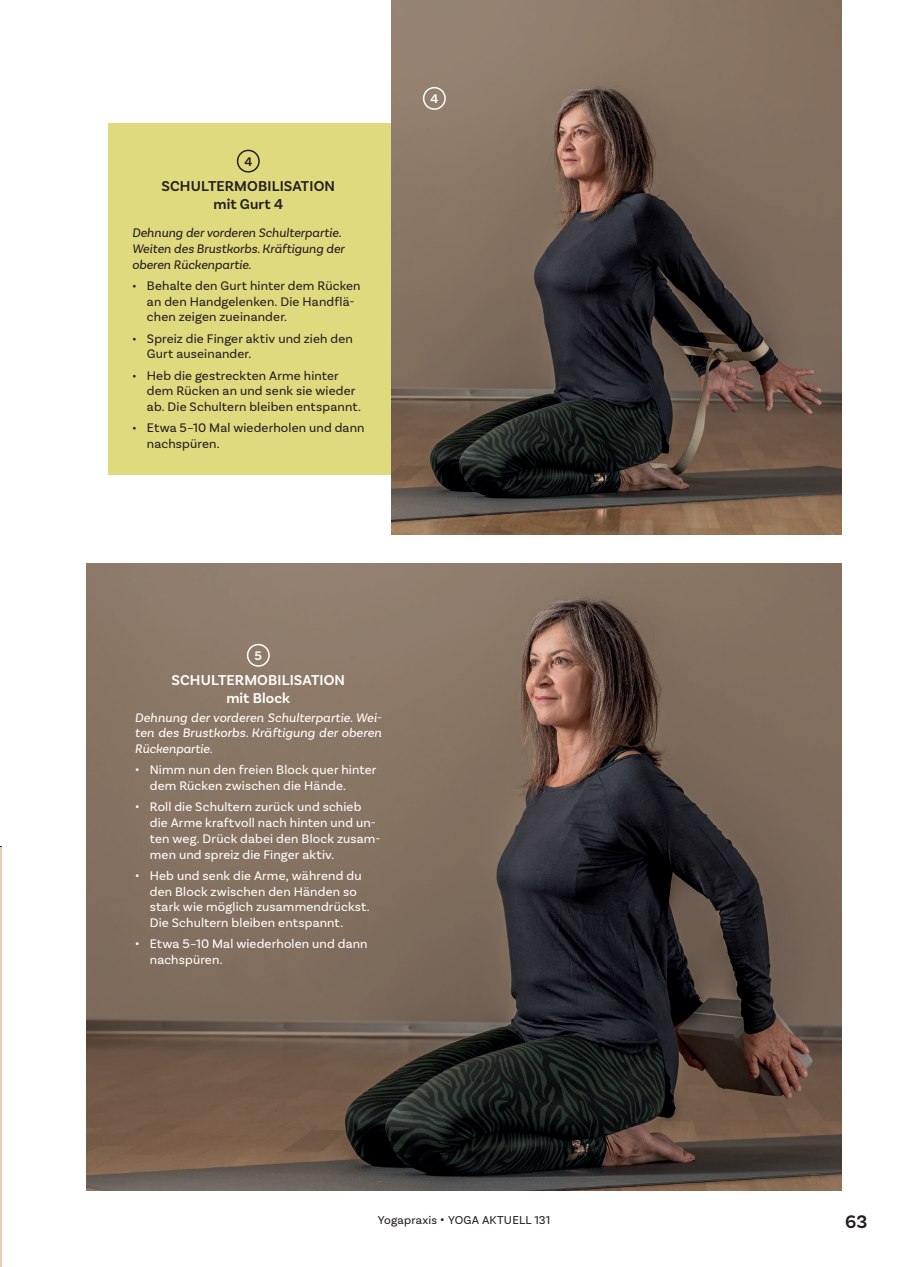
<style>
.page{position:relative;width:897px;height:1267px;background:#fff}
.page>*{position:absolute;margin:0;border:0;box-sizing:border-box;transform-origin:0 0}
.t1{font:600 19.2px "Basic Sans";color:#231f20}
.t2{font:600 15px/18px "Basic Sans";letter-spacing:.01em;color:#231f20;text-align:center}
.t3{font:600 15px/18px "Basic Sans";letter-spacing:.01em;color:#fff;text-align:center}
.t4{font:13.05px/15.8px "Basic Sans";letter-spacing:.01em;color:#fff}
.t5{font:13.05px/15.8px "Basic Sans";letter-spacing:.01em;color:#231f20}
.t6{font:italic 13.05px/15.8px "Basic Sans";letter-spacing:.01em;color:#fff;text-align:justify}
.t7{font:italic 13.05px/15.8px "Basic Sans";color:#231f20}
.t8{font:600 13.05px "Basic Sans";color:#fff}
.t9{font:600 13.05px "Basic Sans";color:#231f20}
.t10{font:12px "Basic Sans";letter-spacing:.015em;color:#231f20}
.s1{font-family:"Pona";font-size:12px}
.s2{font-family:"Pona";font-weight:500}
</style>
<div class="page">
<div style="left:108px;top:123px;width:337px;height:351px;background:#e0da7f"></div>
<img style="left:391px;top:0;width:450px;height:534px">
<div style="left:237px;top:150px;width:23px;height:22px;border:2px solid #231f20;border-radius:50%"></div>
<div style="left:423px;top:87px;width:23px;height:23px;border:2px solid #fff;border-radius:50%"></div>
<img style="left:87px;top:563px;width:754px;height:627px">
<div style="left:247px;top:643px;width:23px;height:23px;border:2px solid #fff;border-radius:50%"></div>
<svg style="left:0;top:846px;width:2px;height:421px"></svg>
<p class="t9" style="left:244px;top:154px;width:9px">4</p>
<p class="t2" style="left:161px;top:177px;width:175px">SCHULTERMOBILISATION mit Gurt 4</p>
<p class="t7" style="left:132px;top:225px;width:214px">Dehnung der vorderen Schulterpartie.<br>Weiten des Brustkorbs. Kräftigung der oberen Rückenpartie.</p>
<p class="t5" style="left:147px;top:277px;width:215px;text-indent:-15px">• Behalte den Gurt hinter dem Rücken an den Handgelenken. Die Handflä&shy;chen zeigen zueinander.</p>
<p class="t5" style="left:147px;top:330px;width:207px;text-indent:-15px">• Spreiz die Finger aktiv und zieh den<br>Gurt auseinander.</p>
<p class="t5" style="left:147px;top:367px;width:215px;text-indent:-15px">• Heb die gestreckten Arme hinter dem Rücken an und senk sie wieder ab. Die Schultern bleiben entspannt.</p>
<p class="t5" style="left:147px;top:420px;width:219px;text-indent:-15px">• Etwa 5–10 Mal wiederholen und dann nachspüren.</p>
<p class="t8" style="left:430px;top:91px;width:9px">4</p>
<p class="t8" style="left:254px;top:648px;width:9px">5</p>
<p class="t3" style="left:171px;top:670px;width:175px">SCHULTERMOBILISATION mit Block</p>
<p class="t6" style="left:135px;top:709px;width:248px">Dehnung der vorderen Schulterpartie. Wei&shy;ten des Brustkorbs. Kräftigung der oberen Rückenpartie.</p>
<p class="t4" style="left:150px;top:762px;width:228px;text-indent:-15px"><span class="s1">•</span> Nimm nun den freien Block quer hinter dem Rücken zwischen die Hände.</p>
<p class="t4" style="left:150px;top:799px;width:232px;text-indent:-15px"><span class="s1">•</span> Roll die Schultern zurück und schieb die Arme kraftvoll nach hinten und un&shy;ten weg. Drück dabei den Block zusam&shy;men und spreiz die Finger aktiv.</p>
<p class="t4" style="left:150px;top:867px;width:221px;text-indent:-15px"><span class="s1">•</span> Heb und senk die Arme, während du den Block zwischen den Händen so stark wie möglich zusammendrückst.<br>Die Schultern bleiben entspannt.</p>
<p class="t4" style="left:150px;top:936px;width:219px;text-indent:-15px"><span class="s1">•</span> Etwa 5–10 Mal wiederholen und dann nachspüren.</p>
<p class="t10" style="left:377px;top:1212px;width:174px">Yogapraxis <span class="s2">•</span> YOGA AKTUELL 131</p>
<h1 class="t1" style="left:845px;top:1209px;width:24px">63</h1>
</div>
